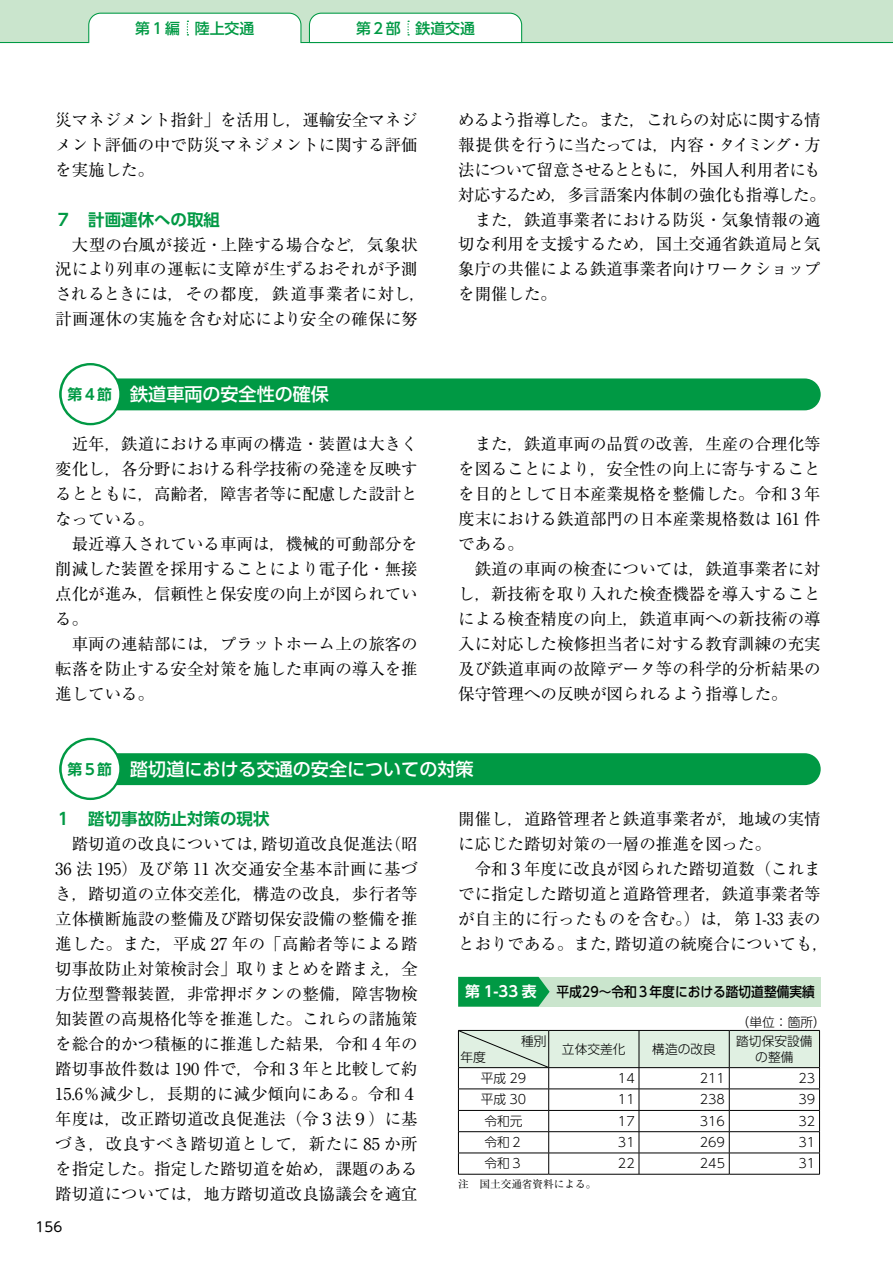
<style>
.page{position:relative;width:893px;height:1263px;background:#fff}
.page>*{position:absolute;margin:0;border:0;box-sizing:border-box;transform-origin:0 0}
.t1{font:500 18px "UD Shin Go Pr 6 N";color:#fff}
.t2{font:16.5px/25px "Ryumin Pr 6 N";color:#000;text-align:justify}
.t3{font:700 16.5px "UD Shin Go Pr 6 N De";color:#094}
.t4{font:16.5px "Ryumin Pr 6 N";letter-spacing:-.055em;color:#000}
.t5{font:16.5px "Ryumin Pr 6 N";letter-spacing:-.04em;color:#000}
.t6{font:16.5px "Ryumin Pr 6 N";letter-spacing:-.03em;color:#000}
.t7{font:500 14.85px "UD Shin Go Pr 6 N";color:#094}
.t8{font:700 14.85px "UD Shin Go Pr 6 N De";color:#fff}
.t9{font:500 13.8px "UD Shin Go Pr 6 N";color:#000;scale:.92 1}
.t10{font:13.5px "UD Shin M Go Pr 6 N";color:#000}
.t11{font:300 12.75px/15.9px "UD Shin Go Pr 6 N";color:#000;text-align:center}
.t12{font:10.65px "Ryumin Pr 6 N";color:#000}
.s1{font-size:70.2px;color:#094}
.s2{font-family:"UD Shin Go Pr 6 N De";font-weight:700;font-size:14.85px;color:#094}
</style>
<div class="page">
<div style="left:0;top:0;width:893px;height:43px;background:#cae5cd"></div>
<hr style="left:0;top:42px;width:893px;height:1px;background:#094">
<div style="left:60px;top:378px;width:761px;height:32px;background:#094;border-radius:16px"></div>
<div style="left:60px;top:753px;width:761px;height:32px;background:#094;border-radius:16px"></div>
<div style="left:458px;top:977px;width:363px;height:29px;background:#cae5cd"></div>
<svg style="left:458px;top:977px;width:92px;height:29px"></svg>
<hr style="left:458px;top:1174px;width:91px;height:1px;background:#000">
<hr style="left:549px;top:1174px;width:90px;height:1px;background:#000">
<hr style="left:639px;top:1174px;width:90px;height:1px;background:#000">
<hr style="left:729px;top:1174px;width:91px;height:1px;background:#000">
<svg style="left:458px;top:1030px;width:362px;height:144px"></svg>
<svg style="left:88px;top:12px;width:214px;height:32px"></svg>
<svg style="left:308px;top:12px;width:215px;height:32px"></svg>
<p class="t7" style="left:135px;top:16px;width:121px">第１編 陸上交通</p>
<p class="t7" style="left:356px;top:16px;width:121px">第２部 鉄道交通</p>
<p class="t2" style="left:55px;top:106px;width:364px">災マネジメント指針」を活用し，運輸安全マネジメント評価の中で防災マネジメントに関する評価を実施した。</p>
<p class="t3" style="left:55px;top:206px;width:166px">７　計画運休への取組</p>
<p class="t2" style="left:55px;top:231px;width:372px;text-align:center">大型の台風が接近・上陸する場合など，気象状<br>況により列車の運転に支障が生ずるおそれが予測されるときには，その都度，鉄道事業者に対し，計画運休の実施を含む対応により安全の確保に努</p>
<p class="t4" style="left:458px;top:106px;width:364px">めるよう指導した。また，これらの対応に関する情</p>
<p class="t2" style="left:458px;top:131px;width:364px">報提供を行うに当たっては，内容・タイミング・方</p>
<p class="t5" style="left:458px;top:156px;width:364px">法について留意させるとともに，外国人利用者にも</p>
<p class="t6" style="left:458px;top:181px;width:369px">対応するため，多言語案内体制の強化も指導した。</p>
<p class="t2" style="left:475px;top:206px;width:348px">また，鉄道事業者における防災・気象情報の適</p>
<p class="t2" style="left:458px;top:231px;width:364px">切な利用を支援するため，国土交通省鉄道局と気</p>
<p class="t2" style="left:458px;top:256px;width:364px">象庁の共催による鉄道事業者向けワークショップ</p>
<p class="t2" style="left:458px;top:281px;width:100px">を開催した。</p>
<p class="t1" style="left:55px;top:380px;width:275px"><span class="s1">●</span><span class="s2">第４節</span>　鉄道車両の安全性の確保</p>
<p class="t2" style="left:55px;top:431px;width:364px;text-indent:16px">近年，鉄道における車両の構造・装置は大きく変化し，各分野における科学技術の発達を反映するとともに，高齢者，障害者等に配慮した設計となっている。</p>
<p class="t2" style="left:55px;top:531px;width:364px;text-indent:16px">最近導入されている車両は，機械的可動部分を削減した装置を採用することにより電子化・無接点化が進み，信頼性と保安度の向上が図られている。</p>
<p class="t2" style="left:55px;top:631px;width:364px;text-indent:16px">車両の連結部には，プラットホーム上の旅客の転落を防止する安全対策を施した車両の導入を推進している。</p>
<p class="t2" style="left:458px;top:431px;width:364px;text-indent:16px">また，鉄道車両の品質の改善，生産の合理化等を図ることにより，安全性の向上に寄与することを目的として日本産業規格を整備した。令和３年度末における鉄道部門の日本産業規格数は 161 件である。</p>
<p class="t2" style="left:458px;top:556px;width:364px;text-indent:16px">鉄道の車両の検査については，鉄道事業者に対し，新技術を取り入れた検査機器を導入することによる検査精度の向上，鉄道車両への新技術の導入に対応した検修担当者に対する教育訓練の充実及び鉄道車両の故障データ等の科学的分析結果の保守管理への反映が図られるよう指導した。</p>
<p class="t1" style="left:55px;top:754px;width:420px"><span class="s1">●</span><span class="s2">第５節</span>　踏切道における交通の安全についての対策</p>
<p class="t3" style="left:55px;top:805px;width:216px">１　踏切事故防止対策の現状</p>
<p class="t2" style="left:55px;top:830px;width:364px;text-indent:16px">踏切道の改良については，踏切道改良促進法（昭36 法 195）及び第 11 次交通安全基本計画に基づき，踏切道の立体交差化，構造の改良，歩行者等立体横断施設の整備及び踏切保安設備の整備を推進した。また，平成 27 年の「高齢者等による踏切事故防止対策検討会」取りまとめを踏まえ，全方位型警報装置，非常押ボタンの整備，障害物検知装置の高規格化等を推進した。これらの諸施策を総合的かつ積極的に推進した結果，令和４年の踏切事故件数は 190 件で，令和３年と比較して約15.6％減少し，長期的に減少傾向にある。令和４年度は，改正踏切道改良促進法（令３法９）に基づき，改良すべき踏切道として，新たに 85 か所を指定した。指定した踏切道を始め，課題のある踏切道については，地方踏切道改良協議会を適宜</p>
<p class="t2" style="left:458px;top:805px;width:364px">開催し，道路管理者と鉄道事業者が，地域の実情に応じた踏切対策の一層の推進を図った。</p>
<p class="t2" style="left:458px;top:855px;width:372px;text-align:center">令和３年度に改良が図られた踏切道数（これま<br>でに指定した踏切道と道路管理者，鉄道事業者等が自主的に行ったものを含む。）は，第 1-33 表のとおりである。また，踏切道の統廃合についても，</p>
<p class="t8" style="left:465px;top:980px;width:73px">第 1-33 表</p>
<p class="t9" style="left:556px;top:980px;width:282px">平成29～令和３年度における踏切道整備実績</p>
<p class="t11" style="left:737px;top:1013px;width:91px">（単位：箇所）</p>
<p class="t11" style="left:521px;top:1033px;width:27px">種別</p>
<p class="t11" style="left:461px;top:1048px;width:27px">年度</p>
<p class="t11" style="left:562px;top:1041px;width:65px">立体交差化</p>
<p class="t11" style="left:652px;top:1041px;width:65px">構造の改良</p>
<p class="t11" style="left:736px;top:1033px;width:78px">踏切保安設備の整備</p>
<p class="t11" style="left:481px;top:1070px;width:47px">平成 29</p>
<p class="t11" style="left:618px;top:1070px;width:18px">14</p>
<p class="t11" style="left:700px;top:1070px;width:27px">211</p>
<p class="t11" style="left:798px;top:1070px;width:18px">23</p>
<p class="t11" style="left:481px;top:1091px;width:47px">平成 30</p>
<p class="t11" style="left:618px;top:1091px;width:18px">11</p>
<p class="t11" style="left:700px;top:1091px;width:27px">238</p>
<p class="t11" style="left:798px;top:1091px;width:18px">39</p>
<p class="t11" style="left:484px;top:1113px;width:40px">令和元</p>
<p class="t11" style="left:618px;top:1113px;width:18px">17</p>
<p class="t11" style="left:700px;top:1113px;width:27px">316</p>
<p class="t11" style="left:798px;top:1113px;width:18px">32</p>
<p class="t11" style="left:484px;top:1134px;width:40px">令和２</p>
<p class="t11" style="left:618px;top:1134px;width:18px">31</p>
<p class="t11" style="left:700px;top:1134px;width:27px">269</p>
<p class="t11" style="left:798px;top:1134px;width:18px">31</p>
<p class="t11" style="left:484px;top:1155px;width:40px">令和３</p>
<p class="t11" style="left:618px;top:1155px;width:18px">22</p>
<p class="t11" style="left:700px;top:1155px;width:27px">245</p>
<p class="t11" style="left:798px;top:1155px;width:18px">31</p>
<p class="t12" style="left:458px;top:1176px;width:140px">注　国土交通省資料による。</p>
<p class="t10" style="left:36px;top:1216px;width:28px">156</p>
</div>
